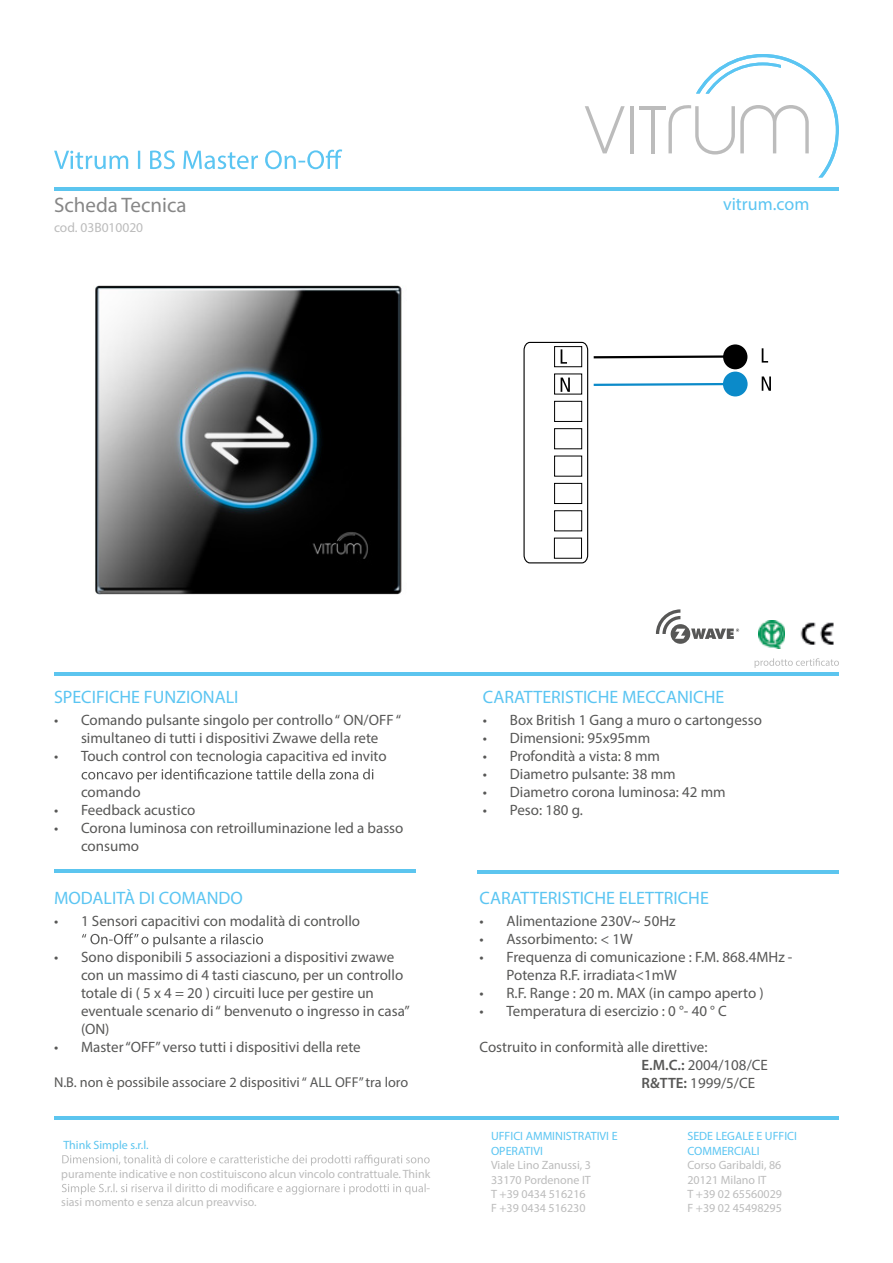
<style>
.page{position:relative;width:893px;height:1263px;background:#fff}
.page>*{position:absolute;margin:0;border:0;box-sizing:border-box;transform-origin:0 0}
.t1{font:21px "Myriad Pro";color:#878787}
.t2{font:18px "Myriad Pro";color:#5bc5f2}
.t3{font:15px/18px "Myriad Pro";color:#575756}
.t4{font:14.25px "Myriad Pro";color:#575756}
.t5{font:13.5px "Myriad Pro";color:#bcbcbc}
.t6{font:12px/14.4px "Myriad Pro";color:#bcbcbc}
.t7{font:12px/14.4px "Myriad Pro";color:#5bc5f2}
.t8{font:12px "Myriad Pro";color:#5cc5ef}
.s1{font-weight:600}
</style>
<div class="page">
<hr style="left:54px;top:673px;width:785px;height:3px;background:#5cc5ef">
<hr style="left:54px;top:1116px;width:785px;height:3px;background:#5cc5ef">
<svg style="left:62px;top:1154px;width:368px;height:12px"></svg>
<svg style="left:62px;top:1183px;width:364px;height:11px"></svg>
<hr style="left:639px;top:106px;width:27px;height:4px;background:#bcbcbc">
<svg style="left:585px;top:106px;width:40px;height:47px"></svg>
<hr style="left:630px;top:106px;width:3px;height:47px;background:#bcbcbc">
<hr style="left:651px;top:106px;width:3px;height:47px;background:#bcbcbc">
<svg style="left:668px;top:54px;width:171px;height:123px"></svg>
<hr style="left:54px;top:187px;width:785px;height:3px;background:#5cc5ef">
<img style="left:800px;top:622px;width:33px;height:23px">
<img style="left:758px;top:620px;width:27px;height:29px">
<svg style="left:754px;top:658px;width:85px;height:10px"></svg>
<svg style="left:656px;top:609px;width:83px;height:35px"></svg>
<hr style="left:54px;top:869px;width:361px;height:3px;background:#5cc5ef">
<hr style="left:477px;top:870px;width:362px;height:3px;background:#5cc5ef">
<svg style="left:54px;top:149px;width:288px;height:20px"></svg>
<svg style="left:82px;top:768px;width:291px;height:14px"></svg>
<svg style="left:82px;top:933px;width:181px;height:14px"></svg>
<div style="left:723px;top:372px;width:25px;height:24px;background:#0b8ac9;border-radius:50%"></div>
<div style="left:723px;top:344px;width:24px;height:25px;background:#000;border-radius:50%"></div>
<svg style="left:523px;top:341px;width:221px;height:223px"></svg>
<svg style="left:762px;top:348px;width:6px;height:15px"></svg>
<svg style="left:762px;top:376px;width:9px;height:15px"></svg>
<img style="left:95px;top:286px;width:307px;height:309px">
<h1 class="t1" style="left:54px;top:192px;width:134px">Scheda Tecnica</h1>
<p class="t2" style="left:723px;top:193px;width:88px">vitrum.com</p>
<p class="t5" style="left:54px;top:219px;width:91px">cod. 03B010020</p>
<p class="t2" style="left:54px;top:686px;width:186px">SPECIFICHE FUNZIONALI</p>
<p class="t3" style="left:54px;top:711px;width:348px;text-align:center">• Comando pulsante singolo per controllo“ ON/OFF “ simultaneo di tutti i dispositivi Zwawe della rete</p>
<p class="t3" style="left:54px;top:747px;width:334px">• Touch control con tecnologia capacitiva ed invito</p>
<p class="t3" style="left:81px;top:783px;width:61px">comando</p>
<p class="t3" style="left:54px;top:801px;width:143px">• Feedback acustico</p>
<p class="t3" style="left:81px;top:819px;width:324px;text-indent:-27px">• Corona luminosa con retroilluminazione led a basso consumo</p>
<p class="t2" style="left:54px;top:887px;width:191px">MODALITÀ DI COMANDO</p>
<p class="t3" style="left:54px;top:912px;width:308px">• 1 Sensori capacitivi con modalità di controllo</p>
<p class="t3" style="left:81px;top:948px;width:330px;text-indent:-27px">• Sono disponibili 5 associazioni a dispositivi zwawe con un massimo di 4 tasti ciascuno, per un controllo totale di ( 5 x 4 = 20 ) circuiti luce per gestire un eventuale scenario di“ benvenuto o ingresso in casa” (ON)</p>
<p class="t3" style="left:54px;top:1038px;width:308px">• Master“OFF” verso tutti i dispositivi della rete</p>
<p class="t4" style="left:54px;top:1074px;width:356px">N.B. non è possibile associare 2 dispositivi“ ALL OFF” tra loro</p>
<p class="t8" style="left:63px;top:1137px;width:87px">Think Simple s.r.l.</p>
<p class="t6" style="left:61px;top:1166px;width:371px">puramente indicative e non costituiscono alcun vincolo contrattuale. Think</p>
<p class="t6" style="left:427px;top:1181px;width:5px">-</p>
<p class="t6" style="left:61px;top:1195px;width:197px">siasi momento e senza alcun preavviso.</p>
<p class="t2" style="left:483px;top:686px;width:243px">CARATTERISTICHE MECCANICHE</p>
<p class="t3" style="left:483px;top:711px;width:281px">• Box British 1 Gang a muro o cartongesso</p>
<p class="t3" style="left:483px;top:729px;width:169px">• Dimensioni: 95x95mm</p>
<p class="t3" style="left:483px;top:747px;width:179px">• Profondità a vista: 8 mm</p>
<p class="t3" style="left:483px;top:765px;width:194px">• Diametro pulsante: 38 mm</p>
<p class="t3" style="left:483px;top:783px;width:244px">• Diametro corona luminosa: 42 mm</p>
<p class="t3" style="left:483px;top:801px;width:102px">• Peso: 180 g.</p>
<p class="t2" style="left:479px;top:887px;width:231px">CARATTERISTICHE ELETTRICHE</p>
<p class="t3" style="left:479px;top:912px;width:198px">• Alimentazione 230V~ 50Hz</p>
<p class="t3" style="left:479px;top:930px;width:155px">• Assorbimento: &lt; 1W</p>
<p class="t3" style="left:506px;top:948px;width:288px;text-indent:-27px">• Frequenza di comunicazione : F.M. 868.4MHz -<br>Potenza R.F. irradiata&lt;1mW</p>
<p class="t3" style="left:479px;top:984px;width:286px">• R.F. Range : 20 m. MAX (in campo aperto )</p>
<p class="t3" style="left:479px;top:1002px;width:249px">• Temperatura di esercizio : 0 °- 40 ° C</p>
<p class="t3" style="left:641px;top:1038px;width:128px;text-indent:-162px">Costruito in conformità alle direttive:<br><span class="s1">E.M.C.:</span> 2004/108/CE<br><span class="s1">R&amp;TTE:</span> 1999/5/CE</p>
<p class="t7" style="left:491px;top:1129px;width:128px">UFFICI AMMINISTRATIVI E<br>OPERATIVI</p>
<p class="t6" style="left:491px;top:1158px;width:101px">Viale Lino Zanussi, 3<br>33170 Pordenone IT<br>T +39 0434 516216<br>F +39 0434 516230</p>
<p class="t7" style="left:687px;top:1129px;width:111px">SEDE LEGALE E UFFICI<br>COMMERCIALI</p>
<p class="t6" style="left:687px;top:1158px;width:96px">Corso Garibaldi, 86<br>20121 Milano IT<br>T +39 02 65560029<br>F +39 02 45498295</p>
</div>
